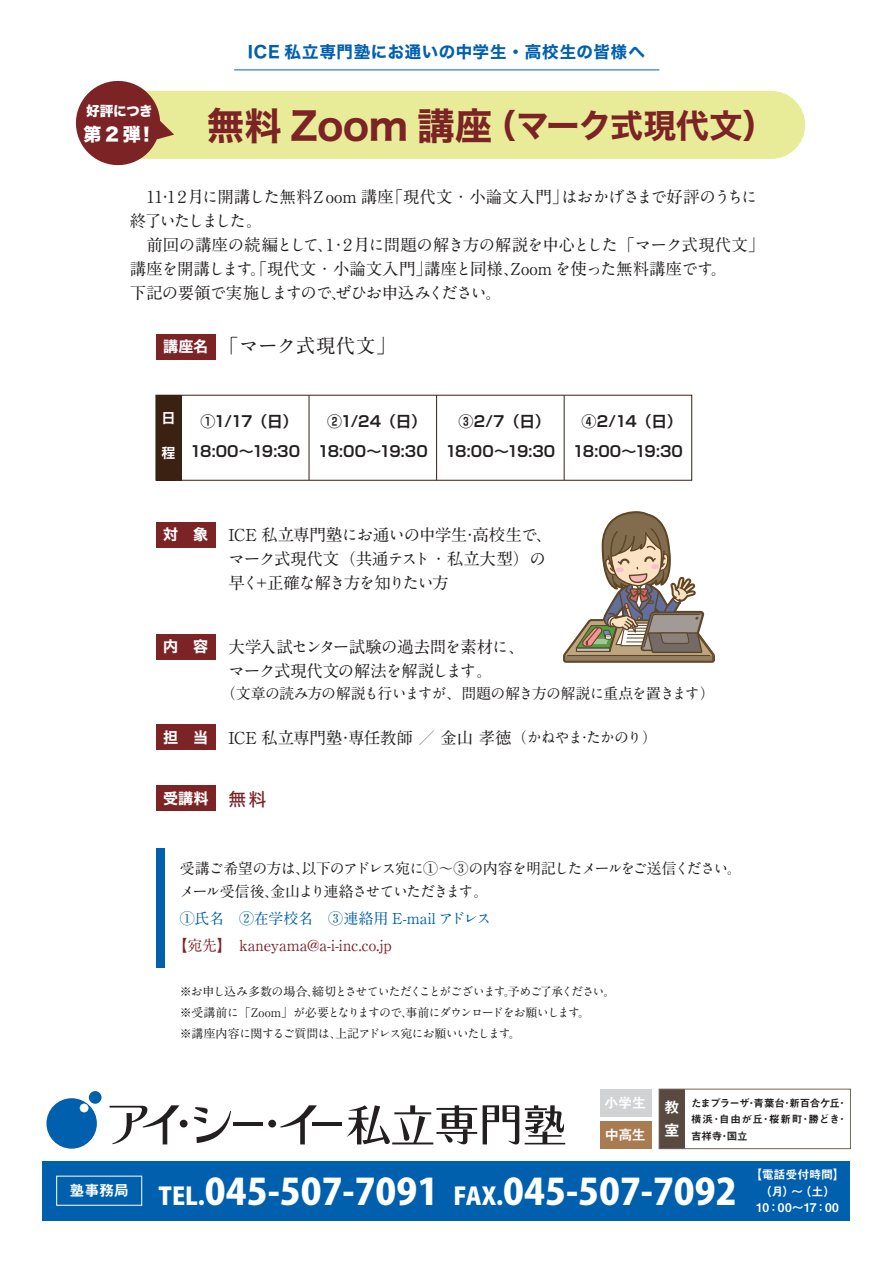
<style>
.page{position:relative;width:893px;height:1263px;background:#fff}
.page>*{position:absolute;margin:0;border:0;box-sizing:border-box;transform-origin:0 0}
.t1{font:800 36px "Koz Go Pro";color:#fff}
.t2{font:33px "Hiragino Sans W7";letter-spacing:-.015em;color:#7c2326}
.t3{font:700 19.5px "A1 Mincho Std";letter-spacing:-.005em;color:#231f20}
.t4{font:18px "Hiragino Sans W8";color:#fff}
.t5{font:700 16.5px/24px "A1 Mincho Std";letter-spacing:-.045em;color:#231f20}
.t6{font:700 16.5px "A1 Mincho Std";letter-spacing:-.01em;color:#231f20}
.t7{font:16.5px "Hiragino Sans W7";letter-spacing:.04em;color:#0160ae}
.t8{font:15.45px/23.1px "Midashi Go Pr 5 MB31";color:#fff}
.t9{font:700 15px/22.5px "A1 Mincho Std";letter-spacing:-.075em;color:#231f20}
.t10{font:700 15px/30px "Shin Go Pr 5 De";letter-spacing:-.08em;color:#231f20;text-align:center}
.t11{font:700 15px "A1 Mincho Std";letter-spacing:-.055em;color:#231f20}
.t12{font:700 15px "A1 Mincho Std";letter-spacing:-.01em;color:#7c2326}
.t13{font:700 15px "A1 Mincho Std";letter-spacing:-.025em;color:#0160ae}
.t14{font:700 15px/30px "Shin Go Pr 5 De";letter-spacing:-.035em;color:#231f20;text-align:center}
.t15{font:700 15px/30px "Shin Go Pr 5 De";letter-spacing:-.04em;color:#231f20;text-align:center}
.t16{font:15px "Hiragino Sans W7";color:#fff}
.t17{font:15px "Midashi Go Pr 5 MB31";color:#fff}
.t18{font:14.1px "Midashi Go Pr 5 MB31";letter-spacing:-.02em;color:#fff}
.t19{font:13.5px "Hiragino Sans W8";letter-spacing:-.015em;color:#fff}
.t20{font:700 13.5px "Shin Go Pr 5 De";color:#fff}
.t21{font:700 12px/21px "A1 Mincho Std";letter-spacing:-.08em;color:#231f20}
.t22{font:12px/16.5px "Midashi Go Pr 5 MB31";letter-spacing:-.005em;color:#fff;text-align:center}
.t23{font:10.5px/16.5px "Midashi Go Pr 5 MB31";letter-spacing:-.01em;color:#231f20;text-align:justify}
.s1{font-size:37.5px}
.s2{font-family:"Hiragino Sans W7";font-weight:400;font-size:15px;color:#fff}
.s3{font-size:15px}
.s4{font-family:"Hiragino Sans W5";font-size:17.85px;color:#7c2326}
.s5{font-size:24px}
</style>
<div class="page">
<div style="left:43px;top:1161px;width:807px;height:59px;background:#0160ae"></div>
<svg style="left:46px;top:1098px;width:51px;height:51px"></svg>
<div style="left:89px;top:1091px;width:13px;height:13px;background:#0160ae;border-radius:50%"></div>
<svg style="left:110px;top:1105px;width:78px;height:39px"></svg>
<svg style="left:268px;top:1105px;width:49px;height:39px"></svg>
<hr style="left:233px;top:1122px;width:30px;height:3px;background:#231f20">
<hr style="left:312px;top:1122px;width:30px;height:3px;background:#231f20">
<svg style="left:194px;top:1107px;width:37px;height:36px"></svg>
<svg style="left:346px;top:1105px;width:131px;height:40px"></svg>
<svg style="left:483px;top:1105px;width:36px;height:39px"></svg>
<svg style="left:525px;top:1105px;width:40px;height:39px"></svg>
<div style="left:104px;top:91px;width:701px;height:68px;background:#e8ec99;border-radius:34px"></div>
<div style="left:600px;top:1089px;width:51px;height:28px;background:#d1d2d4"></div>
<div style="left:600px;top:1121px;width:51px;height:28px;background:#a97b50"></div>
<div style="left:659px;top:1089px;width:26px;height:60px;background:#594a41"></div>
<div style="left:659px;top:1089px;width:192px;height:60px;border:1px solid #716557"></div>
<svg style="left:75px;top:80px;width:99px;height:86px"></svg>
<hr style="left:234px;top:69px;width:425px;height:1px;background:#0160ae">
<div style="left:156px;top:848px;width:8px;height:119px;background:#0160ae"></div>
<div style="left:156px;top:395px;width:25px;height:85px;background:#3a2111"></div>
<div style="left:155px;top:395px;width:537px;height:86px;border:1px solid #3a2111"></div>
<hr style="left:309px;top:395px;width:1px;height:85px;background:#3a2111">
<hr style="left:436px;top:395px;width:1px;height:85px;background:#3a2111">
<hr style="left:564px;top:395px;width:1px;height:85px;background:#3a2111">
<div style="left:156px;top:334px;width:59px;height:26px;background:#7c2326"></div>
<div style="left:156px;top:522px;width:59px;height:26px;background:#7c2326"></div>
<div style="left:156px;top:634px;width:59px;height:25px;background:#7c2326"></div>
<div style="left:156px;top:725px;width:59px;height:25px;background:#7c2326"></div>
<div style="left:156px;top:786px;width:59px;height:25px;background:#7c2326"></div>
<svg style="left:563px;top:511px;width:152px;height:152px"></svg>
<p class="t19" style="left:86px;top:103px;width:68px">好評につき</p>
<p class="t4" style="left:83px;top:124px;width:74px">第2弾！</p>
<p class="t7" style="left:248px;top:39px;width:399px">ICE 私立専門塾にお通いの中学生・高校生の皆様へ</p>
<h2 class="t2" style="left:207px;top:100px;width:570px"><span class="s1">無料 Zoom 講座</span>（マーク式現代文）</h2>
<p class="t5" style="left:130px;top:182px;width:636px">　11･1２月に開講した無料Ｚoom 講座「現代文・小論文入門」はおかげさまで好評のうちに終了いたしました。<br>　前回の講座の続編として､１･２月に問題の解き方の解説を中心とした「マーク式現代文」講座を開講します｡「現代文・小論文入門」講座と同様､Zoom を使った無料講座です｡<br>下記の要領で実施しますので､ぜひお申込みください｡</p>
<p class="t3" style="left:163px;top:330px;width:234px"><span class="s2">講座名</span> 「マーク式現代文」</p>
<p class="t20" style="left:162px;top:407px;width:13px">日</p>
<p class="t20" style="left:162px;top:442px;width:15px">程</p>
<p class="t10" style="left:190px;top:405px;width:111px">①1/17（日）<br>18:00～19:30</p>
<p class="t14" style="left:318px;top:405px;width:111px">②1/24（日）<br>18:00～19:30</p>
<p class="t10" style="left:445px;top:405px;width:111px">③2/7（日）<br>18:00～19:30</p>
<p class="t15" style="left:573px;top:405px;width:111px">④2/14（日）<br>18:00～19:30</p>
<p class="t16" style="left:163px;top:523px;width:46px">対　象</p>
<p class="t16" style="left:163px;top:634px;width:46px">内　容</p>
<p class="t5" style="left:228px;top:521px;width:319px;text-align:justify">ICE 私立専門塾にお通いの中学生･高校生で､マーク式現代文（共通テスト・私立大型）の早く＋正確な解き方を知りたい方</p>
<p class="t5" style="left:228px;top:632px;width:298px">大学入試センター試験の過去問を素材に、マーク式現代文の解法を解説します。</p>
<p class="t11" style="left:221px;top:682px;width:495px">（文章の読み方の解説も行いますが、問題の解き方の解説に重点を置きます）</p>
<p class="t6" style="left:163px;top:724px;width:495px"><span class="s2">担　当</span> ICE 私立専門塾･専任教師 ／ 金山 孝徳<span class="s3">（かねやま･たかのり）</span></p>
<p class="t16" style="left:163px;top:786px;width:105px">受講料 <span class="s4">無 料</span></p>
<p class="t9" style="left:180px;top:855px;width:556px">受講ご希望の方は､以下のアドレス宛に①～③の内容を明記したメールをご送信ください｡メール受信後､金山より連絡させていただきます。</p>
<p class="t13" style="left:180px;top:906px;width:313px">①氏名　②在学校名　③連絡用 E-mail アドレス</p>
<p class="t12" style="left:172px;top:933px;width:221px">【宛先】　kaneyama@a-i-inc.co.jp</p>
<p class="t17" style="left:70px;top:1179px;width:61px">塾事務局</p>
<p class="t21" style="left:180px;top:979px;width:431px">※お申し込み多数の場合､締切とさせていただくことがございます｡予めご了承ください｡※受講前に「Zoom」が必要となりますので､事前にダウンロードをお願いします｡<br>※講座内容に関するご質問は､上記アドレス宛にお願いいたします｡</p>
<p class="t18" style="left:604px;top:1091px;width:44px">小学生</p>
<p class="t18" style="left:605px;top:1123px;width:43px">中高生</p>
<p class="t8" style="left:664px;top:1095px;width:16px">教室</p>
<p class="t23" style="left:691px;top:1094px;width:155px">たまプラーザ･青葉台･新百合ケ丘･横浜･自由が丘･桜新町･勝どき･吉祥寺･国立</p>
<h1 class="t1" style="left:159px;top:1168px;width:580px"><span class="s5">TEL.</span>045-507-7091 <span class="s5">FAX.</span>045-507-7092</h1>
<p class="t22" style="left:750px;top:1166px;width:96px">【電話受付時間】（月）～（土）<br>10：00～17：00</p>
</div>
